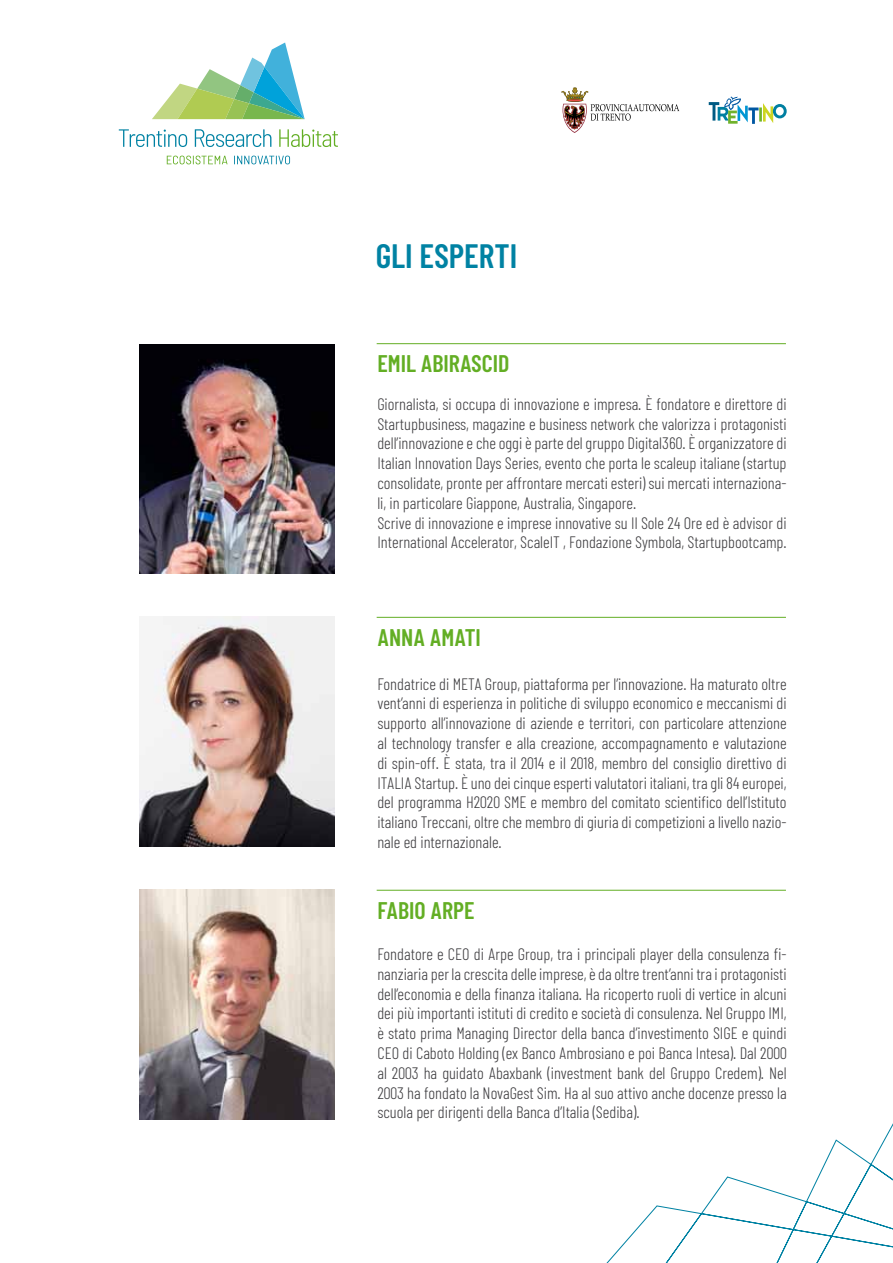
<style>
.page{position:relative;width:893px;height:1263px;background:#fff}
.page>*{position:absolute;margin:0;border:0;box-sizing:border-box;transform-origin:0 0}
.t1{font:600 33.75px "Barlow Condensed";color:#0082a3}
.t2{font:600 24px "Barlow Condensed";color:#63ae24}
.t3{font:300 16.5px/19.8px "Barlow Condensed";color:#3e3d40;text-align:justify}
</style>
<div class="page">
<svg style="left:606px;top:1123px;width:287px;height:140px"></svg>
<svg style="left:561px;top:87px;width:118px;height:46px"></svg>
<svg style="left:709px;top:97px;width:78px;height:27px"></svg>
<svg style="left:119px;top:129px;width:68px;height:18px"></svg>
<svg style="left:195px;top:129px;width:76px;height:18px"></svg>
<svg style="left:279px;top:129px;width:59px;height:18px"></svg>
<svg style="left:167px;top:156px;width:61px;height:8px"></svg>
<svg style="left:234px;top:156px;width:56px;height:8px"></svg>
<svg style="left:152px;top:43px;width:153px;height:76px"></svg>
<img style="left:139px;top:344px;width:196px;height:230px">
<hr style="left:377px;top:343px;width:409px;height:1px;background:#63ae24">
<img style="left:139px;top:617px;width:196px;height:229px">
<hr style="left:377px;top:617px;width:409px;height:1px;background:#63ae24">
<img style="left:139px;top:890px;width:196px;height:229px">
<hr style="left:377px;top:890px;width:409px;height:1px;background:#63ae24">
<h1 class="t1" style="left:376px;top:234px;width:143px">GLI ESPERTI</h1>
<h2 class="t2" style="left:377px;top:349px;width:134px">EMIL ABIRASCID</h2>
<p class="t3" style="left:377px;top:394px;width:411px;text-align:left">Giornalista, si occupa di innovazione e impresa. È fondatore e direttore di Startupbusiness, magazine e business network che valorizza i protagonisti dell’innovazione e che oggi è parte del gruppo Digital360. È organizzatore di Italian Innovation Days Series, evento che porta le scaleup italiane (startup consolidate, pronte per affrontare mercati esteri) sui mercati internaziona&shy;li, in particolare Giappone, Australia, Singapore.<br>Scrive di innovazione e imprese innovative su Il Sole 24 Ore ed è advisor di International Accelerator, ScaleIT , Fondazione Symbola, Startupbootcamp.</p>
<h2 class="t2" style="left:377px;top:622px;width:87px">ANNA AMATI</h2>
<p class="t3" style="left:377px;top:673px;width:411px">Fondatrice di META Group, piattaforma per l’innovazione. Ha maturato oltre vent’anni di esperienza in politiche di sviluppo economico e meccanismi di supporto all’innovazione di aziende e territori, con particolare attenzione al technology transfer e alla creazione, accompagnamento e valutazione di spin-off. È stata, tra il 2014 e il 2018, membro del consiglio direttivo di ITALIA Startup. È uno dei cinque esperti valutatori italiani, tra gli 84 europei, del programma H2020 SME e membro del comitato scientifico dell’Istituto italiano Treccani, oltre che membro di giuria di competizioni a livello nazio&shy;nale ed internazionale.</p>
<h2 class="t2" style="left:377px;top:895px;width:76px">FABIO ARPE</h2>
<p class="t3" style="left:377px;top:944px;width:411px">Fondatore e CEO di Arpe Group, tra i principali player della consulenza fi&shy;nanziaria per la crescita delle imprese, è da oltre trent’anni tra i protagonisti dell’economia e della finanza italiana. Ha ricoperto ruoli di vertice in alcuni dei più importanti istituti di credito e società di consulenza. Nel Gruppo IMI, è stato prima Managing Director della banca d’investimento SIGE e quindi CEO di Caboto Holding (ex Banco Ambrosiano e poi Banca Intesa). Dal 2000 al 2003 ha guidato Abaxbank (investment bank del Gruppo Credem). Nel 2003 ha fondato la NovaGest Sim. Ha al suo attivo anche docenze presso la scuola per dirigenti della Banca d’Italia (Sediba).</p>
</div>
